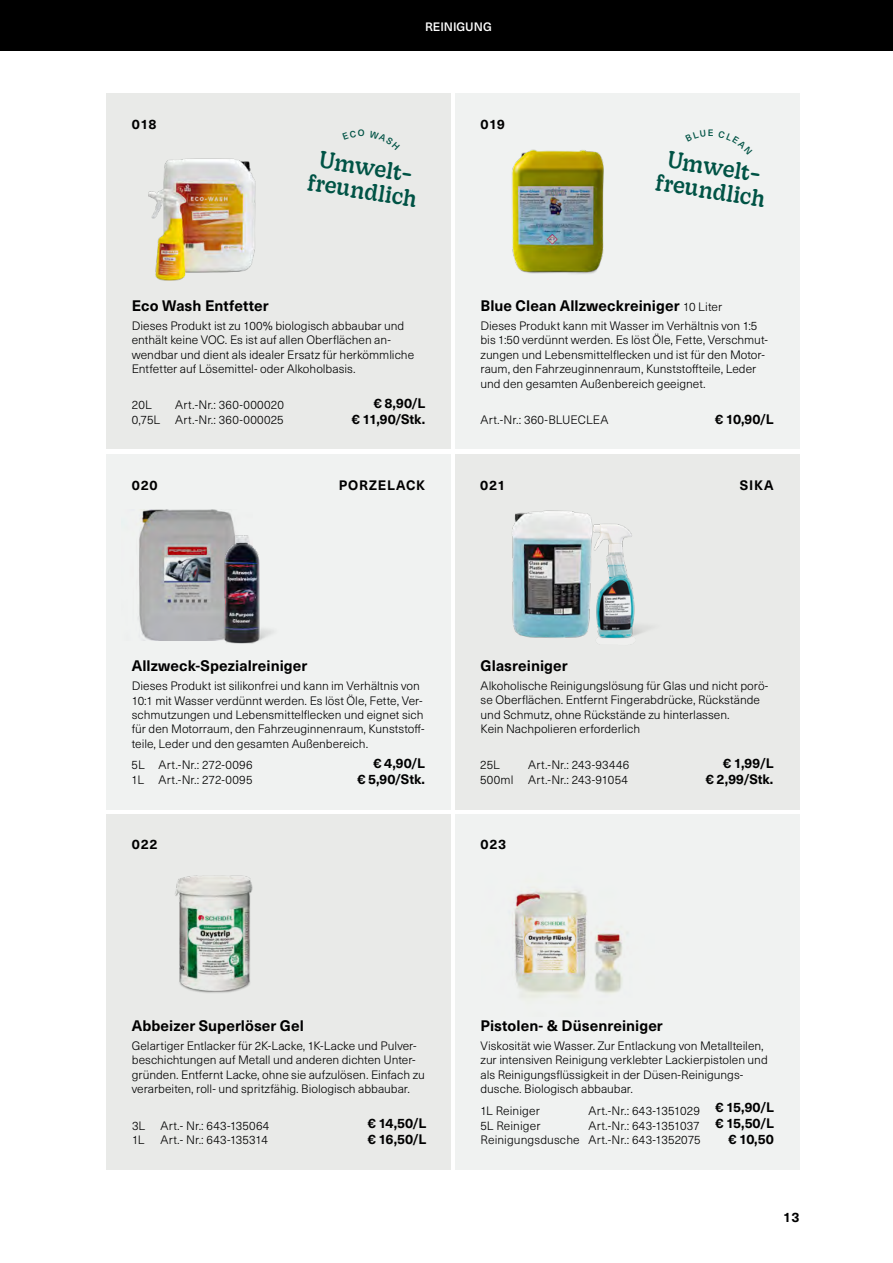
<style>
.page{position:relative;width:893px;height:1263px;background:#fff}
.page>*{position:absolute;margin:0;border:0;box-sizing:border-box;transform-origin:0 0}
.t1{font:22.5px/24px "Decoy";color:#005345;text-align:center}
.t2{font:700 15px "Neue Haas Unica W1 G";letter-spacing:.005em;color:#000}
.t3{font:700 13.5px/16.2px "Neue Haas Unica W1 G";letter-spacing:-.005em;color:#000;text-align:right}
.t4{font:700 13.5px/16.2px "Neue Haas Unica W1 G";letter-spacing:-.04em;color:#000;text-align:right}
.t5{font:700 13.5px "Neue Haas Unica W1 G";letter-spacing:.06em;color:#000}
.t6{font:300 12px/14.4px "Neue Haas Unica W1 G";color:#000}
.t7{font:300 12px/14.4px "Neue Haas Unica W1 G";letter-spacing:.02em;color:#000;text-align:right}
.t8{font:500 12px "Neue Haas Unica W1 G";color:#fff}
.t9{font:500 9.15px "Neue Haas Unica W1 G";color:#005345}
.s1{font-weight:300;font-size:12px}
</style>
<div class="page">
<div style="left:0;top:0;width:893px;height:51px;background:#000"></div>
<div style="left:106px;top:94px;width:345px;height:355px;background:#e9eae8"></div>
<div style="left:106px;top:814px;width:345px;height:355px;background:#e9eae8"></div>
<div style="left:455px;top:454px;width:344px;height:355px;background:#e9eae8"></div>
<div style="left:106px;top:454px;width:345px;height:355px;background:#f0f2f1"></div>
<div style="left:455px;top:94px;width:344px;height:355px;background:#f0f2f1"></div>
<div style="left:455px;top:814px;width:344px;height:355px;background:#f0f2f1"></div>
<img style="left:626px;top:528px;width:22px;height:110px">
<img style="left:139px;top:509px;width:92px;height:132px">
<img style="left:512px;top:510px;width:114px;height:129px">
<img style="left:148px;top:158px;width:108px;height:123px">
<img style="left:512px;top:149px;width:92px;height:125px">
<img style="left:168px;top:515px;width:105px;height:129px">
<img style="left:175px;top:875px;width:78px;height:118px">
<img style="left:514px;top:890px;width:108px;height:108px">
<p class="t3" style="left:132px;top:116px;width:26px">018</p>
<p class="t8" style="left:425px;top:18px;width:68px">REINIGUNG</p>
<p class="t3" style="left:480px;top:116px;width:26px">019</p>
<p class="t9" style="left:358px;top:126px;width:8px">O</p>
<p class="t9" style="left:708px;top:126px;width:7px">E</p>
<h1 class="t1" style="left:313px;top:145px;width:112px;rotate:9deg">Umwelt&shy;freundlich</h1>
<h1 class="t1" style="left:662px;top:145px;width:112px;rotate:9deg">Umwelt&shy;freundlich</h1>
<p class="t2" style="left:132px;top:295px;width:138px">Eco Wash Entfetter</p>
<p class="t6" style="left:132px;top:318px;width:284px">Dieses Produkt ist zu 100% biologisch abbaubar und enthält keine VOC. Es ist auf allen Oberflächen an&shy;wendbar und dient als idealer Ersatz für herkömmliche Entfetter auf Lösemittel- oder Alkoholbasis.</p>
<p class="t6" style="left:132px;top:397px;width:21px">20L</p>
<p class="t7" style="left:175px;top:397px;width:110px">Art.-Nr.: 360-000020</p>
<p class="t6" style="left:132px;top:412px;width:30px">0,75L</p>
<p class="t7" style="left:175px;top:412px;width:110px">Art.-Nr.: 360-000025</p>
<p class="t3" style="left:352px;top:394px;width:75px">€ 8,90/L<br>€ 11,90/Stk.</p>
<p class="t2" style="left:480px;top:295px;width:243px">Blue Clean Allzweckreiniger <span class="s1">10 Liter</span></p>
<p class="t6" style="left:480px;top:318px;width:289px">Dieses Produkt kann mit Wasser im Verhältnis von 1:5 bis 1:50 verdünnt werden. Es löst Öle, Fette, Verschmut&shy;zungen und Lebensmittelflecken und ist für den Motor&shy;raum, den Fahrzeuginnenraum, Kunststoffteile, Leder und den gesamten Außenbereich geeignet.</p>
<p class="t6" style="left:480px;top:412px;width:130px">Art.-Nr.: 360-BLUECLEA</p>
<p class="t3" style="left:715px;top:410px;width:60px">€ 10,90/L</p>
<p class="t5" style="left:339px;top:474px;width:88px">PORZELACK</p>
<p class="t3" style="left:132px;top:476px;width:27px">020</p>
<p class="t3" style="left:480px;top:476px;width:27px">021</p>
<p class="t3" style="left:740px;top:476px;width:35px">SIKA</p>
<p class="t2" style="left:132px;top:655px;width:177px">Allzweck-Spezialreiniger</p>
<p class="t6" style="left:132px;top:678px;width:294px">Dieses Produkt ist silikonfrei und kann im Verhältnis von 10:1 mit Wasser verdünnt werden. Es löst Öle, Fette, Ver&shy;schmutzungen und Lebensmittelflecken und eignet sich für den Motorraum, den Fahrzeuginnenraum, Kunststoff&shy;teile, Leder und den gesamten Außenbereich.</p>
<p class="t6" style="left:132px;top:757px;width:122px">5L Art.-Nr.: 272-0096<br>1L Art.-Nr.: 272-0095</p>
<p class="t3" style="left:357px;top:754px;width:69px">€ 4,90/L<br>€ 5,90/Stk.</p>
<p class="t2" style="left:481px;top:654px;width:89px">Glasreiniger</p>
<p class="t6" style="left:481px;top:678px;width:289px">Alkoholische Reinigungslösung für Glas und nicht porö&shy;se Oberflächen. Entfernt Fingerabdrücke, Rückstände und Schmutz, ohne Rückstände zu hinterlassen.<br>Kein Nachpolieren erforderlich</p>
<p class="t6" style="left:480px;top:757px;width:21px">25L</p>
<p class="t7" style="left:480px;top:757px;width:151px">Art.-Nr.: 243-93446<br>500ml Art.-Nr.: 243-91054</p>
<p class="t3" style="left:706px;top:754px;width:69px">€ 1,99/L<br>€ 2,99/Stk.</p>
<p class="t3" style="left:132px;top:836px;width:27px">022</p>
<p class="t3" style="left:481px;top:836px;width:27px">023</p>
<p class="t2" style="left:132px;top:1014px;width:174px">Abbeizer Superlöser Gel</p>
<p class="t6" style="left:132px;top:1038px;width:295px">Gelartiger Entlacker für 2K-Lacke, 1K-Lacke und Pulver&shy;beschichtungen auf Metall und anderen dichten Unter&shy;gründen. Entfernt Lacke, ohne sie aufzulösen. Einfach zu verarbeiten, roll- und spritzfähig. Biologisch abbaubar.</p>
<p class="t2" style="left:480px;top:1014px;width:184px">Pistolen- &amp; Düsenreiniger</p>
<p class="t6" style="left:480px;top:1038px;width:289px">Viskosität wie Wasser. Zur Entlackung von Metallteilen, zur intensiven Reinigung verklebter Lackierpistolen und als Reinigungsflüssigkeit in der Düsen-Reinigungs&shy;dusche. Biologisch abbaubar.</p>
<p class="t6" style="left:132px;top:1117px;width:15px">3L</p>
<p class="t7" style="left:160px;top:1117px;width:110px">Art.- Nr.: 643-135064</p>
<p class="t6" style="left:132px;top:1132px;width:14px">1L</p>
<p class="t6" style="left:160px;top:1132px;width:109px">Art.- Nr.: 643-135314</p>
<p class="t3" style="left:368px;top:1114px;width:60px;text-align:left">€ 14,50/L € 16,50/L</p>
<p class="t6" style="left:480px;top:1103px;width:61px">1L Reiniger</p>
<p class="t6" style="left:588px;top:1103px;width:113px">Art.-Nr.: 643-1351029</p>
<p class="t6" style="left:480px;top:1117px;width:62px">5L Reiniger</p>
<p class="t6" style="left:480px;top:1117px;width:222px;text-align:right">Art.-Nr.: 643-1351037<br>Reinigungsdusche Art.-Nr.: 643-1352075</p>
<p class="t4" style="left:715px;top:1098px;width:60px">€ 15,90/L € 15,50/L € 10,50</p>
<p class="t3" style="left:783px;top:1208px;width:18px">13</p>
</div>
